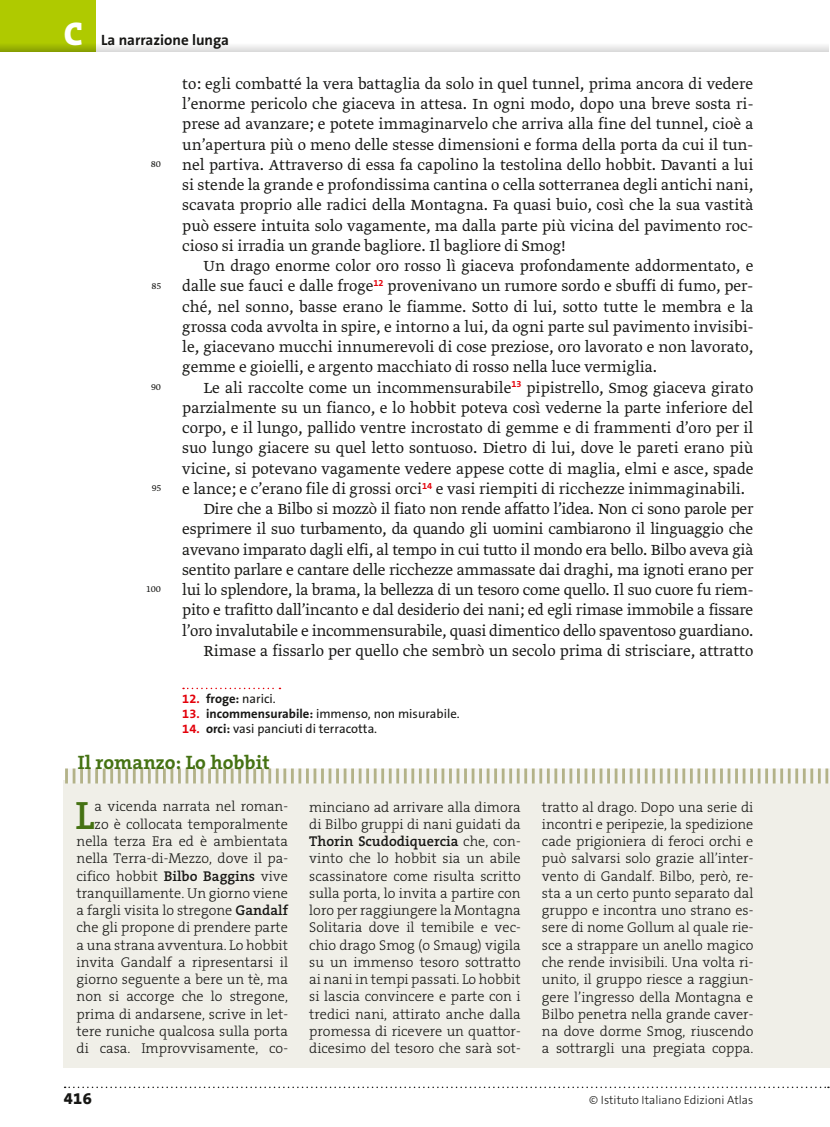
<style>
.page{position:relative;width:830px;height:1127px;background:#fff}
.page>*{position:absolute;margin:0;border:0;box-sizing:border-box;transform-origin:0 0}
.t1{font:600 39.75px "The Serif B6";color:#457213}
.t2{font:800 33px "The Serif B8";color:#fff}
.t3{font:700 19.5px "The Serif B7";color:#457213}
.t4{font:300 17.25px/20.2px "Greta Text Pro";color:#171715;text-align:justify}
.t5{font:800 16.5px "The Sans B8";color:#171715}
.t6{font:700 15px "The Sans B7";color:#171715}
.t7{font:300 14.25px/17.2px "The Serif B3";color:#171715;text-align:justify}
.t8{font:600 14.25px "The Serif B6";color:#171715}
.t9{font:12.75px "The Sans B5 Plain";color:#171715}
.t10{font:300 12px "The Sans B3";color:#171715}
.t11{font:300 10.5px "Greta Text Pro";color:#171715}
.s1{font-family:"The Sans B7";font-weight:700;color:#e3000a}
.s2{font-family:"The Sans B7";font-weight:700}
.s3{font-family:"The Serif B6";font-weight:600}
.s4{font-family:"The Serif B3";font-weight:300}
</style>
<div class="page">
<div style="left:96px;top:43px;width:732px;height:8px;background:#eeeded"></div>
<div style="left:0;top:0;width:96px;height:51px;background:#afca00"></div>
<svg style="left:0;top:45px;width:96px;height:6px"></svg>
<svg style="left:65px;top:1086px;width:763px;height:2px"></svg>
<div style="left:64px;top:779px;width:765px;height:288px;background:#f0efe8"></div>
<hr style="left:829px;top:779px;width:1px;height:288px;background:#f0efe8">
<svg style="left:64px;top:768px;width:765px;height:16px"></svg>
<svg style="left:183px;top:688px;width:97px;height:1px"></svg>
<h2 class="t2" style="left:64px;top:16px;width:21px">C</h2>
<p class="t6" style="left:101px;top:32px;width:129px">La narrazione lunga</p>
<p class="t11" style="left:151px;top:158px;width:12px">80</p>
<p class="t11" style="left:151px;top:279px;width:11px">85</p>
<p class="t11" style="left:151px;top:380px;width:11px">90</p>
<p class="t11" style="left:152px;top:482px;width:11px">95</p>
<p class="t11" style="left:146px;top:583px;width:16px">100</p>
<p class="t4" style="left:182px;top:74px;width:572px">to: egli combatté la vera battaglia da solo in quel tunnel, prima ancora di vedere l’enorme pericolo che giaceva in attesa. In ogni modo, dopo una breve sosta ri&shy;prese ad avanzare; e potete immaginarvelo che arriva alla fine del tunnel, cioè a un’apertura più o meno delle stesse dimensioni e forma della porta da cui il tun&shy;nel partiva. Attraverso di essa fa capolino la testolina dello hobbit. Davanti a lui si stende la grande e profondissima cantina o cella sotterranea degli antichi nani, scavata proprio alle radici della Montagna. Fa quasi buio, così che la sua vastità può essere intuita solo vagamente, ma dalla parte più vicina del pavimento roc&shy;cioso si irradia un grande bagliore. Il bagliore di Smog!</p>
<p class="t4" style="left:182px;top:256px;width:572px;text-indent:21px">Un drago enorme color oro rosso lì giaceva profondamente addormentato, e dalle sue fauci e dalle froge<sup>12</sup> provenivano un rumore sordo e sbuffi di fumo, per&shy;ché, nel sonno, basse erano le fiamme. Sotto di lui, sotto tutte le membra e la grossa coda avvolta in spire, e intorno a lui, da ogni parte sul pavimento invisibi&shy;le, giacevano mucchi innumerevoli di cose preziose, oro lavorato e non lavorato, gemme e gioielli, e argento macchiato di rosso nella luce vermiglia.</p>
<p class="t4" style="left:203px;top:378px;width:551px">Le ali raccolte come un incommensurabile<sup>13</sup> pipistrello, Smog giaceva girato</p>
<p class="t4" style="left:182px;top:398px;width:572px">parzialmente su un fianco, e lo hobbit poteva così vederne la parte inferiore del</p>
<p class="t4" style="left:182px;top:418px;width:572px">corpo, e il lungo, pallido ventre incrostato di gemme e di frammenti d’oro per il</p>
<p class="t4" style="left:182px;top:439px;width:572px">suo lungo giacere su quel letto sontuoso. Dietro di lui, dove le pareti erano più</p>
<p class="t4" style="left:182px;top:459px;width:572px">vicine, si potevano vagamente vedere appese cotte di maglia, elmi e asce, spade</p>
<p class="t4" style="left:182px;top:479px;width:564px">e lance; e c’erano file di grossi orci<sup>14</sup> e vasi riempiti di ricchezze inimmaginabili.</p>
<p class="t4" style="left:203px;top:499px;width:551px">Dire che a Bilbo si mozzò il fiato non rende affatto l’idea. Non ci sono parole per</p>
<p class="t4" style="left:182px;top:520px;width:572px">esprimere il suo turbamento, da quando gli uomini cambiarono il linguaggio che</p>
<p class="t4" style="left:182px;top:540px;width:572px">avevano imparato dagli elfi, al tempo in cui tutto il mondo era bello. Bilbo aveva già</p>
<p class="t4" style="left:182px;top:560px;width:572px">sentito parlare e cantare delle ricchezze ammassate dai draghi, ma ignoti erano per</p>
<p class="t4" style="left:182px;top:580px;width:572px">lui lo splendore, la brama, la bellezza di un tesoro come quello. Il suo cuore fu riem-</p>
<p class="t4" style="left:182px;top:601px;width:572px">pito e trafitto dall’incanto e dal desiderio dei nani; ed egli rimase immobile a fissare</p>
<p class="t4" style="left:182px;top:621px;width:572px">l’oro invalutabile e incommensurabile, quasi dimentico dello spaventoso guardiano.</p>
<p class="t4" style="left:203px;top:641px;width:551px">Rimase a fissarlo per quello che sembrò un secolo prima di strisciare, attratto</p>
<p class="t9" style="left:182px;top:692px;width:95px"><span class="s1">12.</span> <span class="s2">froge:</span> narici.</p>
<p class="t9" style="left:182px;top:707px;width:279px"><span class="s1">13.</span> <span class="s2">incommensurabile:</span> immenso, non misurabile.</p>
<p class="t9" style="left:182px;top:722px;width:196px"><span class="s1">14.</span> <span class="s2">orci:</span> vasi panciuti di terracotta.</p>
<p class="t3" style="left:78px;top:752px;width:193px">Il romanzo: Lo hobbit</p>
<p class="t7" style="left:77px;top:798px;width:213px;text-align:right">a vicenda narrata nel roman-<br>zo è collocata temporalmente nella terza Era ed è ambientata nella Terra-di-Mezzo, dove il pa&shy;cifico hobbit <span class="s3">Bilbo Baggins</span> vive tranquillamente. Un giorno viene a fargli visita lo stregone <span class="s3">Gandalf </span>che gli propone di prendere parte a una strana avventura. Lo hobbit invita Gandalf a ripresentarsi il giorno seguente a bere un tè, ma non si accorge che lo stregone, prima di andarsene, scrive in let&shy;tere runiche qualcosa sulla porta di casa. Improvvisamente, co-</p>
<p class="t7" style="left:309px;top:799px;width:213px">minciano ad arrivare alla dimora di Bilbo gruppi di nani guidati da</p>
<h1 class="t1" style="left:75px;top:794px;width:21px">L</h1>
<p class="t8" style="left:309px;top:834px;width:213px">Thorin Scudodiquercia <span class="s4">che, con-</span></p>
<p class="t7" style="left:309px;top:850px;width:213px">vinto che lo hobbit sia un abile scassinatore come risulta scritto sulla porta, lo invita a partire con loro per raggiungere la Montagna Solitaria dove il temibile e vec&shy;chio drago Smog (o Smaug) vigila su un immenso tesoro sottratto ai nani in tempi passati. Lo hobbit si lascia convincere e parte con i tredici nani, attirato anche dalla promessa di ricevere un quattor&shy;dicesimo del tesoro che sarà sot-</p>
<p class="t7" style="left:541px;top:799px;width:213px">tratto al drago. Dopo una serie di incontri e peripezie, la spedizione cade prigioniera di feroci orchi e può salvarsi solo grazie all’inter&shy;vento di Gandalf. Bilbo, però, re&shy;sta a un certo punto separato dal gruppo e incontra uno strano es&shy;sere di nome Gollum al quale rie&shy;sce a strappare un anello magico che rende invisibili. Una volta ri&shy;unito, il gruppo riesce a raggiun&shy;gere l’ingresso della Montagna e Bilbo penetra nella grande caver&shy;na dove dorme Smog, riuscendo a sottrargli una pregiata coppa.</p>
<p class="t5" style="left:64px;top:1089px;width:29px">416</p>
<p class="t10" style="left:589px;top:1093px;width:165px">© Istituto Italiano Edizioni Atlas</p>
</div>
